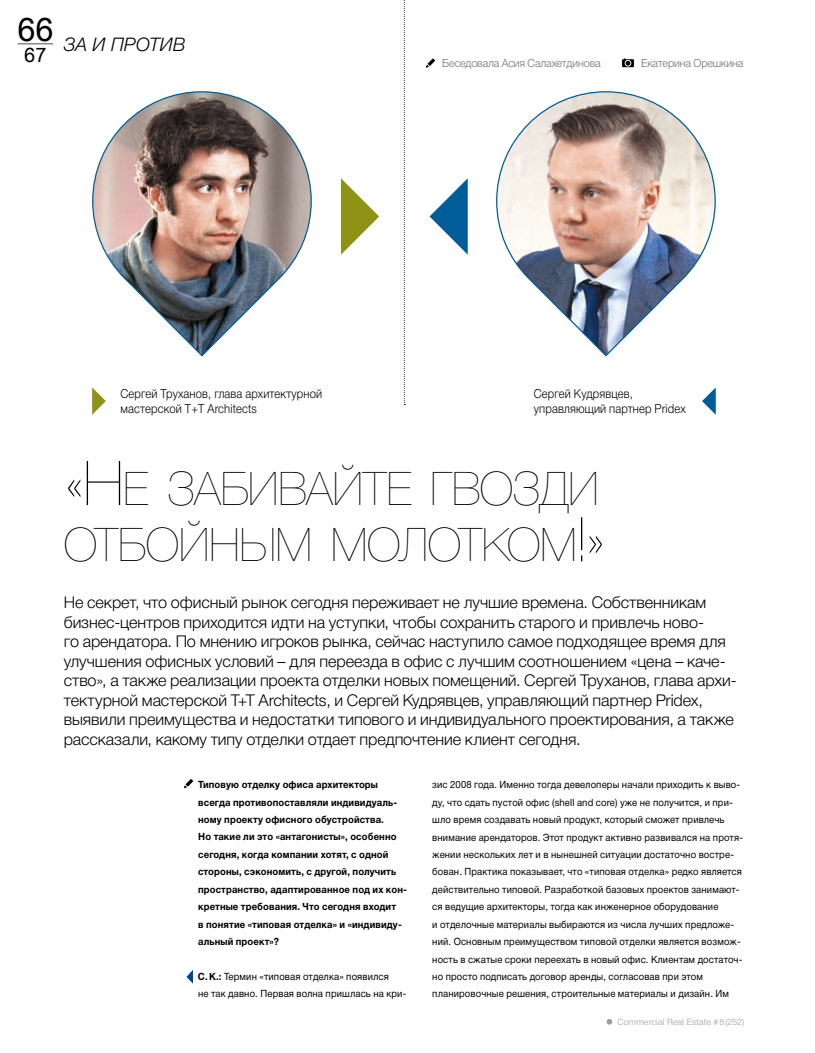
<style>
.page{position:relative;width:815px;height:1053px;background:#fff}
.page>*{position:absolute;margin:0;border:0;box-sizing:border-box;transform-origin:0 0}
.t1{font:200 46.38px/56.2px "Helvetica Neue Cyr";letter-spacing:-.005em;color:#000}
.t2{font:32.5px "Arial Unicode MS";color:#000}
.t3{font:20px "Arial Unicode MS";color:#000}
.t4{font:italic 300 18.75px "Helvetica Neue Cyr";color:#000}
.t5{font:300 16.25px/19.5px "Helvetica Neue Cyr";letter-spacing:-.005em;color:#000}
.t6{font:300 12.5px/15px "Helvetica Neue Cyr";letter-spacing:.015em;color:#000;scale:.9 1}
.t7{font:300 11.25px "Helvetica Neue Cyr";letter-spacing:-.005em;color:#707173;scale:.95 1}
.t8{font:10px/17.4px "Helvetica Neue Cyr";letter-spacing:.015em;color:#000;scale:.95 1}
.t9{font:700 10px/17.4px "Helvetica Neue Cyr";letter-spacing:.015em;color:#000;scale:.95 1}
.t10{font:300 8.75px "Helvetica Neue Cyr";letter-spacing:.02em;color:#9c9d9f}
.s1{font-size:61.88px}
.s2{font-weight:700}
</style>
<div class="page">
<hr style="left:18px;top:43px;width:35px;height:1px;background:#707173">
<svg style="left:607px;top:1019px;width:5px;height:5px"></svg>
<svg style="left:622px;top:58px;width:12px;height:9px"></svg>
<svg style="left:426px;top:58px;width:9px;height:10px"></svg>
<svg style="left:92px;top:387px;width:14px;height:28px"></svg>
<svg style="left:341px;top:178px;width:38px;height:77px"></svg>
<svg style="left:702px;top:387px;width:14px;height:28px"></svg>
<svg style="left:430px;top:178px;width:38px;height:77px"></svg>
<svg style="left:404px;top:0;width:1px;height:405px"></svg>
<img style="left:92px;top:91px;width:220px;height:266px">
<img style="left:496px;top:91px;width:220px;height:266px">
<svg style="left:184px;top:779px;width:9px;height:9px"></svg>
<svg style="left:186px;top:970px;width:7px;height:13px"></svg>
<h2 class="t2" style="left:17px;top:6px;width:38px">66</h2>
<h3 class="t3" style="left:24px;top:40px;width:24px">67</h3>
<h3 class="t4" style="left:64px;top:34px;width:123px">ЗА И ПРОТИВ</h3>
<p class="t7" style="left:442px;top:56px;width:168px">Беседовала Асия Салахетдинова</p>
<p class="t7" style="left:641px;top:56px;width:109px">Екатерина Орешкина</p>
<p class="t6" style="left:121px;top:386px;width:226px">Сергей Труханов, глава архитектурной мастерской T+T Architects</p>
<p class="t6" style="left:534px;top:386px;width:170px">Сергей Кудрявцев, управляющий партнер Pridex</p>
<h1 class="t1" style="left:64px;top:461px;width:544px"><span class="s1">«Н</span>е забивайте гвозди отбойным молотком<span class="s1">!»</span></h1>
<p class="t5" style="left:64px;top:592px;width:674px">Не секрет, что офисный рынок сегодня переживает не лучшие времена. Собственникам бизнес-центров приходится идти на уступки, чтобы сохранить старого и привлечь ново-<br>го арендатора. По мнению игроков рынка, сейчас наступило самое подходящее время для улучшения офисных условий – для переезда в офис с лучшим соотношением «цена – каче&shy;ство», а также реализации проекта отделки новых помещений. Сергей Труханов, глава архи&shy;тектурной мастерской T+T Architects, и Сергей Кудрявцев, управляющий партнер Pridex, выявили преимущества и недостатки типового и индивидуального проектирования, а также рассказали, какому типу отделки отдает предпочтение клиент сегодня.</p>
<p class="t9" style="left:198px;top:776px;width:222px">Типовую отделку офиса архитекторы всегда противопоставляли индивидуаль&shy;ному проекту офисного обустройства.<br>Но такие ли это «антагонисты», особенно сегодня, когда компании хотят, с одной стороны, сэкономить, с другой, получить пространство, адаптированное под их кон&shy;кретные требования. Что сегодня входит<br>в понятие «типовая отделка» и «индивиду&shy;альный проект»?</p>
<p class="t8" style="left:198px;top:967px;width:221px"><span class="s2">С. К.:</span> Термин «типовая отделка» появился<br>не так давно. Первая волна пришлась на кри-</p>
<p class="t8" style="left:432px;top:776px;width:329px">зис 2008 года. Именно тогда девелоперы начали приходить к выво&shy;ду, что сдать пустой офис (shell and core) уже не получится, и при&shy;шло время создавать новый продукт, который сможет привлечь внимание арендаторов. Этот продукт активно развивался на протя&shy;жении нескольких лет и в нынешней ситуации достаточно востре&shy;бован. Практика показывает, что «типовая отделка» редко является действительно типовой. Разработкой базовых проектов занимают&shy;ся ведущие архитекторы, тогда как инженерное оборудование<br>и отделочные материалы выбираются из числа лучших предложе&shy;ний. Основным преимуществом типовой отделки является возмож&shy;ность в сжатые сроки переехать в новый офис. Клиентам достаточ&shy;но просто подписать договор аренды, согласовав при этом планировочные решения, строительные материалы и дизайн. Им</p>
<p class="t10" style="left:618px;top:1016px;width:128px">Commercial Real Estate #8(252)</p>
</div>
